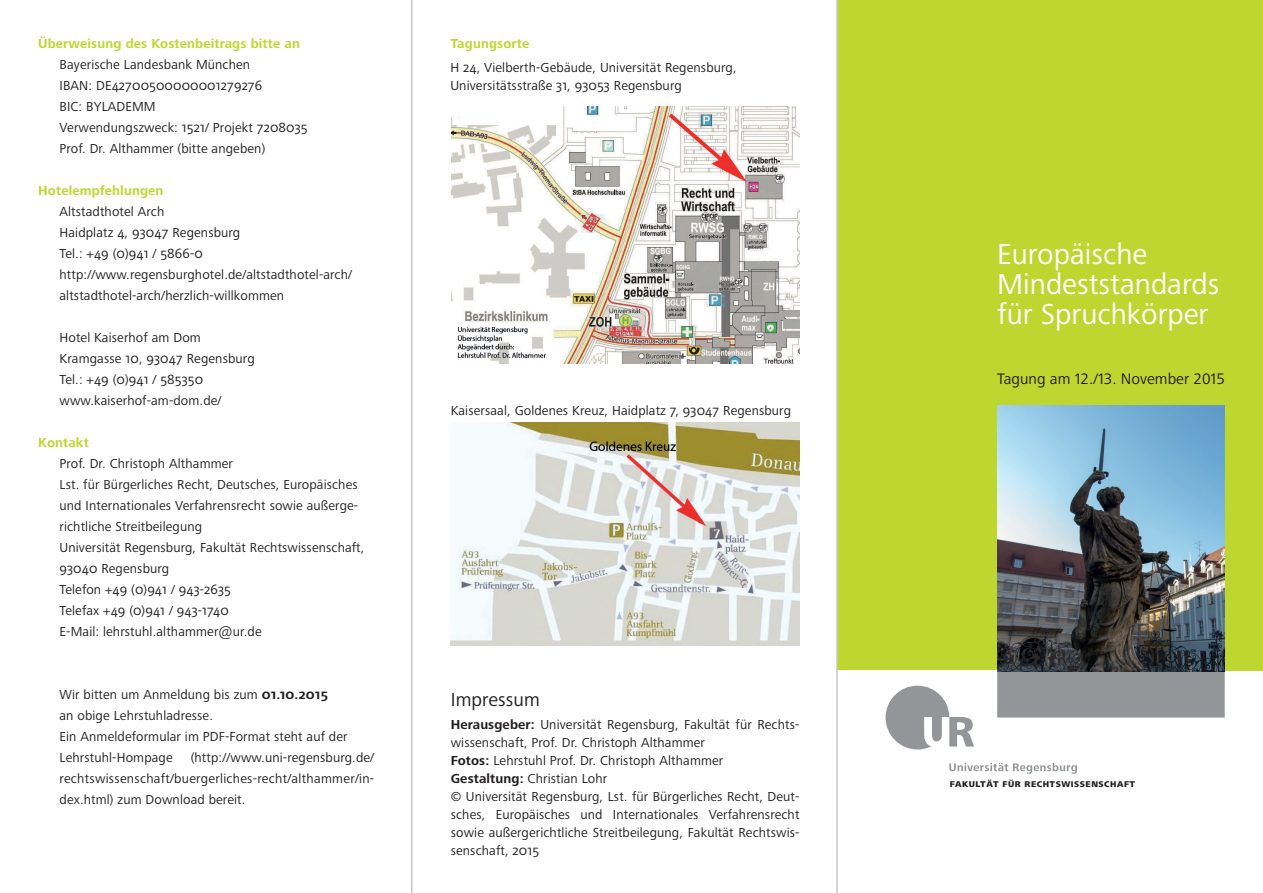
<style>
.page{position:relative;width:1263px;height:893px;background:#fff}
.page>*{position:absolute;margin:0;border:0;box-sizing:border-box;transform-origin:0 0}
.Head_Aussen{font:30px/30px "Frutiger Next LTW1 G";color:#fff}
.Head_Innen{font:19.5px "Frutiger Next LTW1 G";letter-spacing:.005em;color:#231f20}
.Head_Aussen-2{font:15.75px "Frutiger Next LTW1 G";color:#231f20}
.Grundtext{font:13.5px/21px "Frutiger Next LTW1 G";letter-spacing:.01em;color:#231f20}
.Grundtext-2{font:700 13.5px "Frutiger Next LTW1 G";letter-spacing:.01em;color:#bed630}
.Fakultaet{font:800 8.7px "Frutiger Next LTW1 G";letter-spacing:.06em;color:#231f20}
.s1{font-weight:700}
</style>
<div class="page">
<div style="left:997px;top:671px;width:228px;height:47px;background:#939598"></div>
<div style="left:838px;top:0;width:425px;height:670px;background:#bed630"></div>
<svg style="left:949px;top:763px;width:128px;height:11px"></svg>
<div style="left:885px;top:686px;width:64px;height:63px;background:#939598;border-radius:50%"></div>
<svg style="left:924px;top:717px;width:50px;height:30px"></svg>
<img style="left:451px;top:107px;width:348px;height:256px">
<img style="left:451px;top:422px;width:348px;height:224px">
<div style="left:997px;top:405px;width:266px;height:266px;background:#bed630"></div>
<img style="left:997px;top:405px;width:228px;height:266px">
<hr style="left:836px;top:0;width:2px;height:893px;background:#c7c8ca">
<hr style="left:411px;top:0;width:1px;height:893px;background:#c7c8ca">
<p class="Grundtext-2" style="left:38px;top:36px;width:263px">Überweisung des Kostenbeitrags bitte an</p>
<p class="Grundtext" style="left:60px;top:54px;width:192px">Bayerische Landesbank München</p>
<p class="Grundtext" style="left:60px;top:75px;width:204px">IBAN: DE42700500000001279276</p>
<p class="Grundtext" style="left:60px;top:96px;width:98px">BIC: BYLADEMM</p>
<p class="Grundtext" style="left:60px;top:117px;width:250px">Verwendungszweck: 1521/ Projekt 7208035</p>
<p class="Grundtext" style="left:60px;top:138px;width:207px">Prof. Dr. Althammer (bitte angeben)</p>
<p class="Grundtext-2" style="left:38px;top:183px;width:127px">Hotelempfehlungen</p>
<p class="Grundtext" style="left:60px;top:201px;width:106px">Altstadthotel Arch</p>
<p class="Grundtext" style="left:60px;top:222px;width:182px">Haidplatz 4, 93047 Regensburg</p>
<p class="Grundtext" style="left:60px;top:243px;width:145px">Tel.: +49 (0)941 / 5866-0</p>
<p class="Grundtext" style="left:60px;top:264px;width:294px">http://www.regensburghotel.de/altstadthotel-arch/ altstadthotel-arch/herzlich-willkommen</p>
<p class="Grundtext" style="left:60px;top:327px;width:143px">Hotel Kaiserhof am Dom</p>
<p class="Grundtext" style="left:60px;top:348px;width:197px">Kramgasse 10, 93047 Regensburg</p>
<p class="Grundtext" style="left:60px;top:369px;width:145px">Tel.: +49 (0)941 / 585350</p>
<p class="Grundtext" style="left:60px;top:390px;width:164px">www.kaiserhof-am-dom.de/</p>
<p class="Grundtext-2" style="left:38px;top:435px;width:52px">Kontakt</p>
<p class="Grundtext" style="left:60px;top:453px;width:175px">Prof. Dr. Christoph Althammer</p>
<p class="Grundtext" style="left:60px;top:474px;width:300px;text-align:justify">Lst. für Bürgerliches Recht, Deutsches, Europäisches und Internationales Verfahrensrecht sowie außerge&shy;richtliche Streitbeilegung</p>
<p class="Grundtext" style="left:60px;top:537px;width:306px">Universität Regensburg, Fakultät Rechtswissenschaft,<br>93040 Regensburg</p>
<p class="Grundtext" style="left:60px;top:579px;width:173px">Telefon +49 (0)941 / 943-2635</p>
<p class="Grundtext" style="left:60px;top:600px;width:171px">Telefax +49 (0)941 / 943-1740</p>
<p class="Grundtext" style="left:60px;top:621px;width:204px">E-Mail: lehrstuhl.althammer@ur.de</p>
<p class="Grundtext" style="left:60px;top:684px;width:270px">Wir bitten um Anmeldung bis zum <span class="s1">01.10.2015</span></p>
<p class="Grundtext" style="left:60px;top:705px;width:155px">an obige Lehrstuhladresse.</p>
<p class="Grundtext" style="left:60px;top:726px;width:289px">Ein Anmeldeformular im PDF-Format steht auf der</p>
<p class="Grundtext" style="left:60px;top:747px;width:115px">Lehrstuhl-Hompage</p>
<p class="Grundtext" style="left:60px;top:747px;width:316px;text-align:justify;text-indent:131px">(http://www.uni-regensburg.de/ rechtswissenschaft/buergerliches-recht/althammer/in&shy;dex.html) zum Download bereit.</p>
<p class="Grundtext-2" style="left:450px;top:36px;width:80px">Tagungsorte</p>
<p class="Grundtext" style="left:450px;top:58px;width:288px">H 24, Vielberth-Gebäude, Universität Regensburg,</p>
<p class="Grundtext" style="left:450px;top:75px;width:233px">Universitätsstraße 31, 93053 Regensburg</p>
<p class="Grundtext" style="left:451px;top:400px;width:342px">Kaisersaal, Goldenes Kreuz, Haidplatz 7, 93047 Regensburg</p>
<p class="Head_Innen" style="left:451px;top:689px;width:91px">Impressum</p>
<p class="Grundtext" style="left:451px;top:716px;width:350px;line-height:18px"><span class="s1">Herausgeber:</span> Universität Regensburg, Fakultät für Rechts&shy;wissenschaft, Prof. Dr. Christoph Althammer</p>
<p class="Grundtext" style="left:451px;top:750px;width:274px"><span class="s1">Fotos:</span> Lehrstuhl Prof. Dr. Christoph Althammer</p>
<p class="Grundtext" style="left:451px;top:768px;width:158px"><span class="s1">Gestaltung:</span> Christian Lohr</p>
<p class="Grundtext" style="left:451px;top:788px;width:350px;line-height:18px;text-align:justify">© Universität Regensburg, Lst. für Bürgerliches Recht, Deut&shy;sches, Europäisches und Internationales Verfahrensrecht sowie außergerichtliche Streitbeilegung, Fakultät Rechtswis&shy;senschaft, 2015</p>
<p class="Head_Aussen" style="left:997px;top:240px;width:152px">Europäische</p>
<p class="Head_Aussen" style="left:997px;top:270px;width:224px">Mindeststandards für Spruchkörper</p>
<p class="Head_Aussen-2" style="left:997px;top:369px;width:229px">Tagung am 12./13. November 2015</p>
<p class="Fakultaet" style="left:950px;top:779px;width:187px">FAKULTÄT FÜR RECHTSWISSENSCHAFT</p>
</div>
